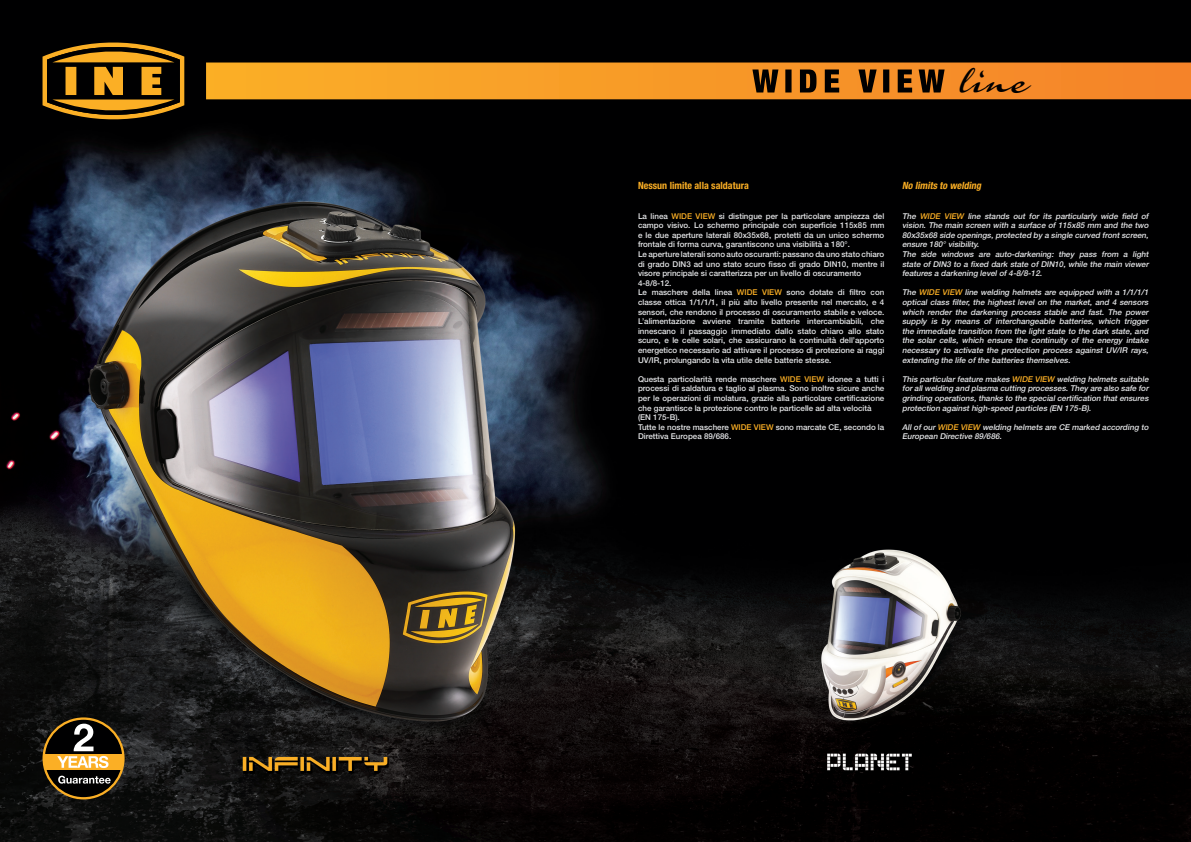
<style>
.page{position:relative;width:1191px;height:842px;background:#fff}
.page>*{position:absolute;margin:0;border:0;box-sizing:border-box;transform-origin:0 0}
.t1{font:42.3px "Calendary Hands PERSONALUSEDEMO";color:#000001}
.t2{font:700 condensed 10px "Helvetica Neue LT Std";color:#fbaf25}
.t3{font:italic 700 condensed 10px "Helvetica Neue LT Std";color:#fbaf25}
.t4{font:500 8px/9.6px "Helvetica Neue LT Std";color:#e6e7e9}
.t5{font:italic 500 8px/9.6px "Helvetica Neue LT Std";color:#e6e7e9}
.s1{color:#fbaf25}
</style>
<div class="page">
<img style="left:0;top:0;width:1191px;height:842px">
<svg style="left:43px;top:38px;width:141px;height:86px;background:#60430e"></svg>
<div style="left:66px;top:67px;width:10px;height:28px;background:#fbaf25"></div>
<div style="left:206px;top:63px;width:985px;height:36px;background:linear-gradient(to right,#fbaf27,#f48229)"></div>
<div style="left:44px;top:719px;width:79px;height:79px;background:#000001;border-radius:50%"></div>
<svg style="left:58px;top:776px;width:53px;height:8px"></svg>
<div style="left:44px;top:754px;width:79px;height:16px;background:#fbaf25"></div>
<svg style="left:57px;top:724px;width:51px;height:44px"></svg>
<div style="left:43px;top:717px;width:82px;height:82px;border:2px solid #fbaf25;border-radius:50%"></div>
<svg style="left:752px;top:69px;width:192px;height:23px;background:#7f4b15"></svg>
<h1 class="t1" style="left:960px;top:52px;width:71px">line</h1>
<p class="t2" style="left:638px;top:179px;width:112px">Nessun limite alla saldatura</p>
<p class="t3" style="left:902px;top:179px;width:83px">No limits to welding</p>
<p class="t4" style="left:638px;top:211px;width:248px">La linea <span class="s1">WIDE VIEW</span> si distingue per la particolare ampiezza del campo visivo. Lo schermo principale con superficie 115x85 mm e le due aperture laterali 80x35x68, protetti da un unico schermo frontale di forma curva, garantiscono una visibilità a 180°.<br>Le aperture laterali sono auto oscuranti: passano da uno stato chiaro di grado DIN3 ad uno stato scuro fisso di grado DIN10, mentre il visore principale si caratterizza per un livello di oscuramento 4-8/8-12.<br>Le maschere della linea <span class="s1">WIDE VIEW</span> sono dotate di filtro con classe ottica 1/1/1/1, il più alto livello presente nel mercato, e 4 sensori, che rendono il processo di oscuramento stabile e veloce.<br>L’alimentazione avviene tramite batterie intercambiabili, che innescano il passaggio immediato dallo stato chiaro allo stato scuro, e le celle solari, che assicurano la continuità dell’apporto energetico necessario ad attivare il processo di protezione ai raggi UV/IR, prolungando la vita utile delle batterie stesse.</p>
<p class="t4" style="left:638px;top:374px;width:248px">Questa particolarità rende maschere <span class="s1">WIDE VIEW</span> idonee a tutti i processi di saldatura e taglio al plasma. Sono inoltre sicure anche per le operazioni di molatura, grazie alla particolare certificazione che garantisce la protezione contro le particelle ad alta velocità (EN 175-B).<br>Tutte le nostre maschere <span class="s1">WIDE VIEW</span> sono marcate CE, secondo la Direttiva Europea 89/686.</p>
<p class="t5" style="left:902px;top:211px;width:249px">The <span class="s1">WIDE VIEW</span> line stands out for its particularly wide field of vision. The main screen with a surface of 115x85 mm and the two 80x35x68 side openings,protected by a single curved frontscreen, ensure 180° visibility.<br>The side windows are auto-darkening: they pass from a light state of DIN3 to a fixed dark state of DIN10, while the main viewer features a darkening level of 4-8/8-12.</p>
<p class="t5" style="left:902px;top:288px;width:249px;text-align:justify">The <span class="s1">WIDE VIEW</span> line welding helmets are equipped with a 1/1/1/1 optical class filter, the highest level on the market, and 4 sensors which render the darkening process stable and fast. The power supply is by means of interchangeable batteries, which trigger the immediate transition from the light state to the dark state, and the solar cells, which ensure the continuity of the energy intake necessary to activate the protection process against UV/IR rays, extending the life of the batteries themselves.</p>
<p class="t5" style="left:902px;top:374px;width:249px;text-align:justify">This particular feature makes <span class="s1">WIDE VIEW</span> welding helmets suitable forallwelding and plasma cutting processes.They are also safe for grinding operations, thanks to the special certification that ensures protection against high-speed particles (EN 175-B).</p>
<p class="t5" style="left:902px;top:422px;width:249px">All of our <span class="s1">WIDE VIEW</span> welding helmets are CE marked according to<br>European Directive 89/686.</p>
</div>
